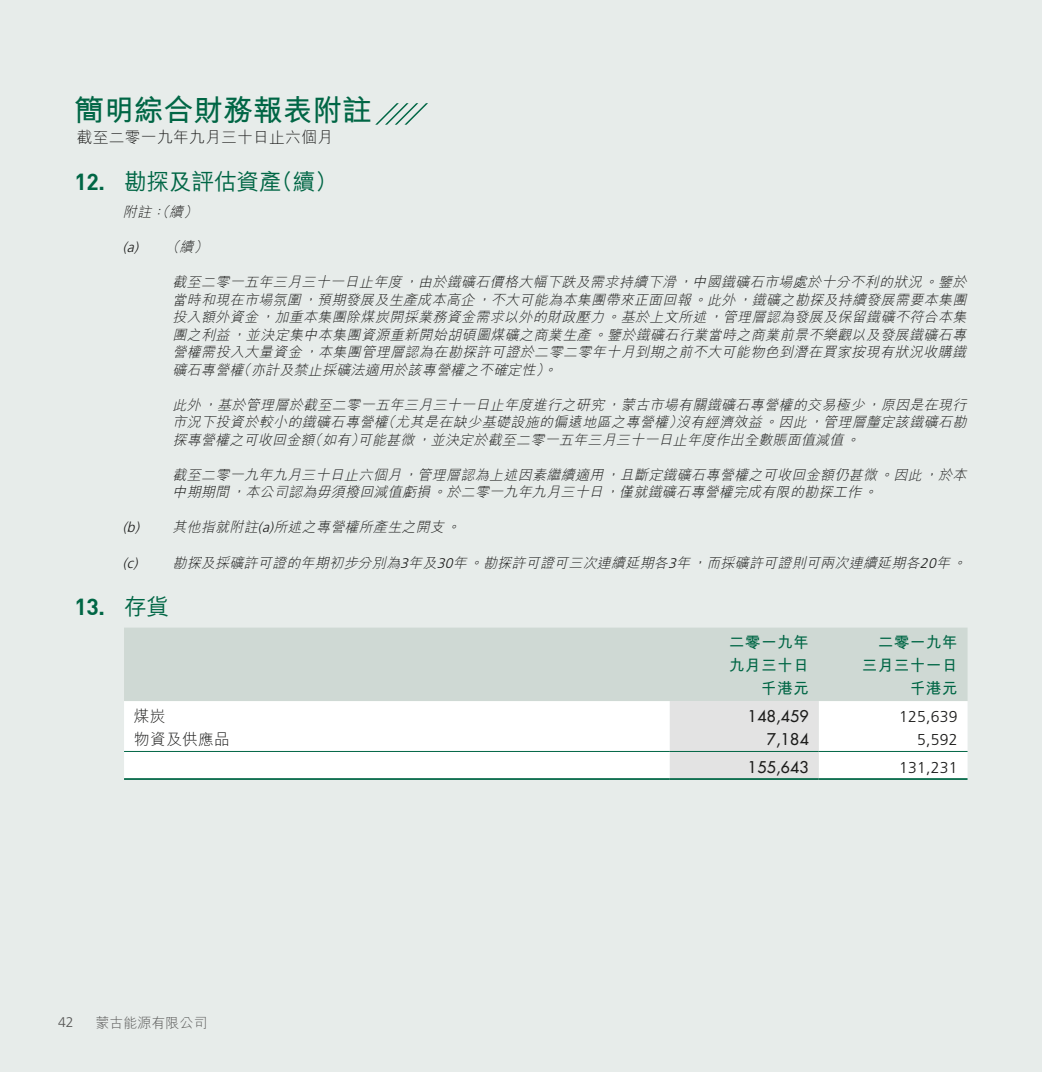
<style>
.page{position:relative;width:1042px;height:1072px;background:#fff}
.page>*{position:absolute;margin:0;border:0;box-sizing:border-box;transform-origin:0 0}
.t1{font:700 29.75px "M Hei HK";color:#006645}
.t2{font:500 22.75px "M Hei HK";letter-spacing:-.01em;color:#006645}
.t3{font:700 22.75px "DIN";color:#006645}
.t4{font:700 15.75px "M Hei HK";letter-spacing:.015em;color:#006645}
.t5{font:300 15.75px "M Hei HK";letter-spacing:.015em;color:#1c1c1b}
.t6{font:500 15.75px "Futura Std";letter-spacing:.015em;color:#1c1c1b}
.t7{font:300 15.75px "Frutiger LT Std";letter-spacing:.015em;color:#1c1c1b}
.t8{font:italic 300 14px/17.5px "M Hei HK";color:#1c1c1b;text-align:justify}
.t9{font:300 14px "M Hei HK";color:#575756}
.t10{font:italic 300 14px "Frutiger LT Std";color:#1c1c1b}
.t11{font:300 14px "Frutiger LT Std";color:#575756}
.s1{font-family:"DIN";font-weight:700}
.s2{font-family:"M Hei HK"}
.s3{font-family:"Frutiger LT Std"}
.s4{font-family:"M Hei HK";font-weight:500}
</style>
<div class="page">
<div style="left:0;top:0;width:1042px;height:1071px;background:#e7ecea"></div>
<svg style="left:375px;top:103px;width:53px;height:22px"></svg>
<div style="left:124px;top:628px;width:843px;height:73px;background:#cfd9d4"></div>
<div style="left:124px;top:701px;width:843px;height:77px;background:#fff"></div>
<div style="left:670px;top:701px;width:149px;height:77px;background:#e3e3e3"></div>
<hr style="left:124px;top:751px;width:546px;height:1px;background:#006645">
<hr style="left:670px;top:751px;width:149px;height:1px;background:#006645">
<hr style="left:819px;top:751px;width:148px;height:1px;background:#006645">
<hr style="left:124px;top:778px;width:546px;height:2px;background:#006645">
<hr style="left:670px;top:778px;width:149px;height:2px;background:#006645">
<hr style="left:819px;top:778px;width:148px;height:2px;background:#006645">
<h1 class="t1" style="left:74px;top:88px;width:299px">簡明綜合財務報表附註</h1>
<p class="t5" style="left:77px;top:126px;width:258px">截至二零一九年九月三十日止六個月</p>
<h2 class="t2" style="left:74px;top:165px;width:265px"><span class="s1">12.</span> 勘探及評估資產（續）</h2>
<p class="t8" style="left:123px;top:203px;width:80px">附註：（續）</p>
<p class="t10" style="left:123px;top:239px;width:91px">(a) <span class="s2">（續）</span></p>
<p class="t8" style="left:172px;top:273px;width:800px">截至二零一五年三月三十一日止年度，由於鐵礦石價格大幅下跌及需求持續下滑，中國鐵礦石市場處於十分不利的狀況。鑒於當時和現在市場氛圍，預期發展及生產成本高企，不大可能為本集團帶來正面回報。此外，鐵礦之勘探及持續發展需要本集團投入額外資金，加重本集團除煤炭開採業務資金需求以外的財政壓力。基於上文所述，管理層認為發展及保留鐵礦不符合本集團之利益，並決定集中本集團資源重新開始胡碩圖煤礦之商業生產。鑒於鐵礦石行業當時之商業前景不樂觀以及發展鐵礦石專營權需投入大量資金，本集團管理層認為在勘探許可證於二零二零年十月到期之前不大可能物色到潛在買家按現有狀況收購鐵礦石專營權（亦計及禁止採礦法適用於該專營權之不確定性）。</p>
<p class="t8" style="left:172px;top:395px;width:800px">此外，基於管理層於截至二零一五年三月三十一日止年度進行之研究，蒙古市場有關鐵礦石專營權的交易極少，原因是在現行市況下投資於較小的鐵礦石專營權（尤其是在缺少基礎設施的偏遠地區之專營權）沒有經濟效益。因此，管理層釐定該鐵礦石勘探專營權之可收回金額（如有）可能甚微，並決定於截至二零一五年三月三十一日止年度作出全數賬面值減值。</p>
<p class="t8" style="left:172px;top:465px;width:800px">截至二零一九年九月三十日止六個月，管理層認為上述因素繼續適用，且斷定鐵礦石專營權之可收回金額仍甚微。因此，於本中期期間，本公司認為毋須撥回減值虧損。於二零一九年九月三十日，僅就鐵礦石專營權完成有限的勘探工作。</p>
<p class="t8" style="left:123px;top:518px;width:343px"><span class="s3">(b)</span> 其他指就附註<span class="s3">(a)</span>所述之專營權所產生之開支。</p>
<p class="t8" style="left:123px;top:553px;width:849px"><span class="s3">(c)</span> 勘探及採礦許可證的年期初步分別為<span class="s3">3</span>年及<span class="s3">30</span>年。勘探許可證可三次連續延期各<span class="s3">3</span>年，而採礦許可證則可兩次連續延期各<span class="s3">20</span>年。</p>
<h2 class="t3" style="left:74px;top:591px;width:96px">13. <span class="s4">存貨</span></h2>
<p class="t4" style="left:729px;top:631px;width:81px">二零一九年</p>
<p class="t4" style="left:878px;top:631px;width:81px">二零一九年</p>
<p class="t4" style="left:729px;top:654px;width:81px">九月三十日</p>
<p class="t4" style="left:862px;top:654px;width:97px">三月三十一日</p>
<p class="t4" style="left:761px;top:676px;width:49px">千港元</p>
<p class="t4" style="left:910px;top:676px;width:49px">千港元</p>
<p class="t5" style="left:134px;top:705px;width:33px">煤炭</p>
<p class="t6" style="left:748px;top:706px;width:62px">148,459</p>
<p class="t7" style="left:899px;top:707px;width:60px">125,639</p>
<p class="t5" style="left:134px;top:727px;width:97px">物資及供應品</p>
<p class="t6" style="left:767px;top:729px;width:44px">7,184</p>
<p class="t7" style="left:917px;top:730px;width:42px">5,592</p>
<p class="t6" style="left:748px;top:757px;width:62px">155,643</p>
<p class="t7" style="left:899px;top:758px;width:60px">131,231</p>
<p class="t11" style="left:58px;top:1014px;width:17px">42</p>
<p class="t9" style="left:95px;top:1012px;width:113px">蒙古能源有限公司</p>
</div>
